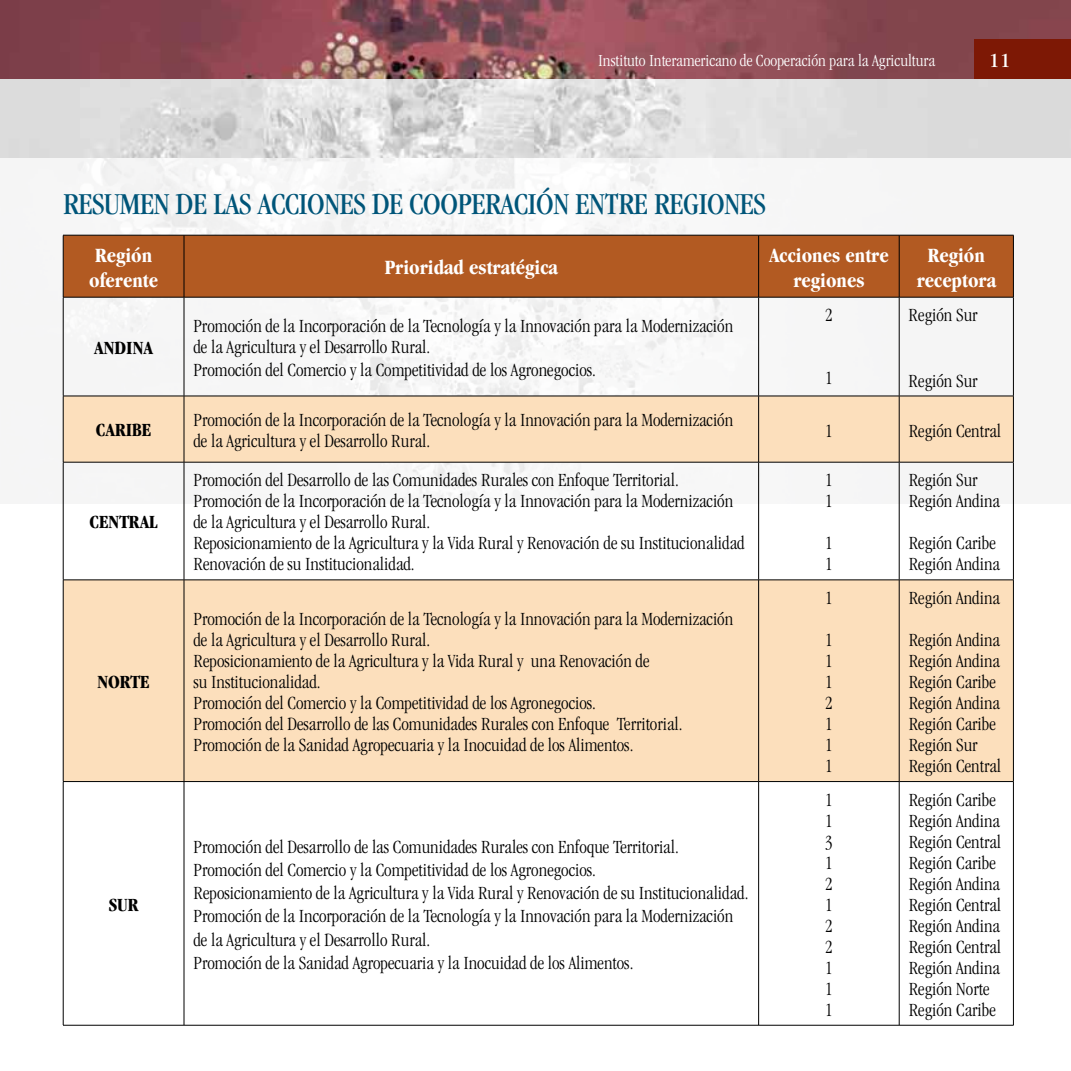
<style>
.page{position:relative;width:1071px;height:1071px;background:#fff}
.page>*{position:absolute;margin:0;border:0;box-sizing:border-box;transform-origin:0 0}
.t1{font:condensed 31.5px "Garamond";letter-spacing:-.01em;color:#005579}
.t2{font:700 condensed 21px/25.2px "Garamond";color:#fff;text-align:center}
.t3{font:21px "Garamond";color:#fff}
.t4{font:300 condensed 19.25px/21px "Garamond";color:#000}
.t5{font:700 condensed 19.25px "Garamond";color:#000}
.t6{font:300 condensed 17.5px "Garamond";color:#fff}
</style>
<div class="page">
<div style="left:62px;top:158px;width:952px;height:346px;background:#f6f6f6"></div>
<img style="left:0;top:0;width:1071px;height:158px">
<img style="left:0;top:23px;width:1071px;height:56px">
<div style="left:975px;top:40px;width:96px;height:39px;background:#7d1805"></div>
<div style="left:64px;top:236px;width:949px;height:61px;background:#b25a22"></div>
<svg style="left:64px;top:397px;width:949px;height:384px;fill:#fcdfbc"></svg>
<hr style="left:63px;top:297px;width:1px;height:99px;background:#000">
<hr style="left:184px;top:297px;width:1px;height:99px;background:#000">
<hr style="left:758px;top:297px;width:1px;height:99px;background:#000">
<hr style="left:899px;top:297px;width:1px;height:99px;background:#000">
<hr style="left:1013px;top:297px;width:1px;height:99px;background:#000">
<hr style="left:63px;top:462px;width:1px;height:118px;background:#000">
<hr style="left:184px;top:462px;width:1px;height:118px;background:#000">
<hr style="left:758px;top:462px;width:1px;height:118px;background:#000">
<hr style="left:899px;top:462px;width:1px;height:118px;background:#000">
<hr style="left:1013px;top:462px;width:1px;height:118px;background:#000">
<hr style="left:63px;top:782px;width:1px;height:243px;background:#000">
<hr style="left:184px;top:782px;width:1px;height:243px;background:#000">
<hr style="left:758px;top:782px;width:1px;height:243px;background:#000">
<hr style="left:899px;top:782px;width:1px;height:243px;background:#000">
<hr style="left:1013px;top:782px;width:1px;height:243px;background:#000">
<hr style="left:63px;top:1025px;width:951px;height:1px;background:#000">
<hr style="left:63px;top:396px;width:121px;height:1px;background:#000">
<hr style="left:63px;top:396px;width:1px;height:66px;background:#000">
<hr style="left:63px;top:462px;width:121px;height:1px;background:#000">
<hr style="left:184px;top:396px;width:575px;height:1px;background:#000">
<hr style="left:184px;top:396px;width:1px;height:66px;background:#000">
<hr style="left:184px;top:462px;width:575px;height:1px;background:#000">
<hr style="left:63px;top:580px;width:121px;height:1px;background:#000">
<hr style="left:63px;top:580px;width:1px;height:201px;background:#000">
<hr style="left:63px;top:781px;width:121px;height:1px;background:#000">
<hr style="left:184px;top:580px;width:575px;height:1px;background:#000">
<hr style="left:184px;top:580px;width:1px;height:201px;background:#000">
<hr style="left:184px;top:781px;width:575px;height:1px;background:#000">
<hr style="left:759px;top:396px;width:140px;height:1px;background:#000">
<hr style="left:758px;top:396px;width:1px;height:66px;background:#000">
<hr style="left:759px;top:462px;width:140px;height:1px;background:#000">
<hr style="left:899px;top:396px;width:115px;height:1px;background:#000">
<hr style="left:899px;top:396px;width:1px;height:66px;background:#000">
<hr style="left:1013px;top:396px;width:1px;height:66px;background:#000">
<hr style="left:899px;top:462px;width:115px;height:1px;background:#000">
<hr style="left:759px;top:580px;width:140px;height:1px;background:#000">
<hr style="left:758px;top:580px;width:1px;height:201px;background:#000">
<hr style="left:759px;top:781px;width:140px;height:1px;background:#000">
<hr style="left:899px;top:580px;width:115px;height:1px;background:#000">
<hr style="left:899px;top:580px;width:1px;height:201px;background:#000">
<hr style="left:1013px;top:580px;width:1px;height:201px;background:#000">
<hr style="left:899px;top:781px;width:115px;height:1px;background:#000">
<hr style="left:63px;top:235px;width:121px;height:1px;background:#000">
<hr style="left:63px;top:235px;width:1px;height:62px;background:#000">
<hr style="left:63px;top:297px;width:121px;height:1px;background:#000">
<hr style="left:184px;top:235px;width:575px;height:1px;background:#000">
<hr style="left:184px;top:235px;width:1px;height:62px;background:#000">
<hr style="left:184px;top:297px;width:575px;height:1px;background:#000">
<hr style="left:759px;top:235px;width:140px;height:1px;background:#000">
<hr style="left:758px;top:235px;width:1px;height:62px;background:#000">
<hr style="left:759px;top:297px;width:140px;height:1px;background:#000">
<hr style="left:899px;top:235px;width:115px;height:1px;background:#000">
<hr style="left:899px;top:235px;width:1px;height:62px;background:#000">
<hr style="left:1013px;top:235px;width:1px;height:62px;background:#000">
<hr style="left:899px;top:297px;width:115px;height:1px;background:#000">
<p class="t6" style="left:598px;top:54px;width:339px">Instituto Interamericano de Cooperación para la Agricultura</p>
<p class="t3" style="left:989px;top:53px;width:24px">11</p>
<h1 class="t1" style="left:63px;top:191px;width:704px">RESUMEN DE LAS ACCIONES DE COOPERACIÓN ENTRE REGIONES</h1>
<p class="t2" style="left:89px;top:244px;width:70px;text-align:left">Región oferente</p>
<p class="t2" style="left:385px;top:257px;width:175px">Prioridad estratégica</p>
<p class="t2" style="left:769px;top:244px;width:121px">Acciones entre regiones</p>
<p class="t2" style="left:917px;top:244px;width:81px">Región receptora</p>
<p class="t5" style="left:94px;top:340px;width:60px">ANDINA</p>
<p class="t4" style="left:193px;top:317px;width:541px">Promoción de la Incorporación de la Tecnología y la Innovación para la Modernización de la Agricultura y el Desarrollo Rural.</p>
<p class="t4" style="left:193px;top:361px;width:404px">Promoción del Comercio y la Competitividad de los Agronegocios.</p>
<p class="t4" style="left:825px;top:306px;width:9px">2</p>
<p class="t4" style="left:825px;top:369px;width:9px">1</p>
<p class="t4" style="left:909px;top:306px;width:70px">Región Sur</p>
<p class="t4" style="left:909px;top:371px;width:70px">Región Sur</p>
<p class="t5" style="left:96px;top:423px;width:57px">CARIBE</p>
<p class="t4" style="left:193px;top:411px;width:541px">Promoción de la Incorporación de la Tecnología y la Innovación para la Modernización de la Agricultura y el Desarrollo Rural.</p>
<p class="t4" style="left:825px;top:421px;width:9px">1</p>
<p class="t4" style="left:909px;top:421px;width:94px">Región Central</p>
<p class="t5" style="left:89px;top:515px;width:70px">CENTRAL</p>
<p class="t5" style="left:97px;top:675px;width:54px">NORTE</p>
<p class="t5" style="left:109px;top:897px;width:31px">SUR</p>
<p class="t4" style="left:193px;top:471px;width:553px">Promoción del Desarrollo de las Comunidades Rurales con Enfoque Territorial.<br>Promoción de la Incorporación de la Tecnología y la Innovación para la Modernización de la Agricultura y el Desarrollo Rural.<br>Reposicionamiento de la Agricultura y la Vida Rural y Renovación de su Institucionalidad Renovación de su Institucionalidad.</p>
<p class="t4" style="left:825px;top:471px;width:9px">1<br>1</p>
<p class="t4" style="left:825px;top:534px;width:9px">1<br>1</p>
<p class="t4" style="left:193px;top:610px;width:541px">Promoción de la Incorporación de la Tecnología y la Innovación para la Modernización de la Agricultura y el Desarrollo Rural.<br>Reposicionamiento de la Agricultura y la Vida Rural y una Renovación de<br>su Institucionalidad.<br>Promoción del Comercio y la Competitividad de los Agronegocios.<br>Promoción del Desarrollo de las Comunidades Rurales con Enfoque Territorial.<br>Promoción de la Sanidad Agropecuaria y la Inocuidad de los Alimentos.</p>
<p class="t4" style="left:825px;top:578px;width:9px;line-height:42px">1<br>1</p>
<p class="t4" style="left:825px;top:652px;width:9px;text-align:justify">1<br>1<br>2<br>1<br>1<br>1</p>
<p class="t4" style="left:909px;top:471px;width:93px">Región Sur<br>Región Andina</p>
<p class="t4" style="left:909px;top:534px;width:93px">Región Caribe<br>Región Andina</p>
<p class="t4" style="left:909px;top:578px;width:93px;line-height:42px">Región Andina<br>Región Andina</p>
<p class="t4" style="left:909px;top:652px;width:94px">Región Andina<br>Región Caribe<br>Región Andina<br>Región Caribe<br>Región Sur<br>Región Central</p>
<p class="t4" style="left:193px;top:837px;width:556px;line-height:23.1px">Promoción del Desarrollo de las Comunidades Rurales con Enfoque Territorial.<br>Promoción del Comercio y la Competitividad de los Agronegocios.<br>Reposicionamiento de la Agricultura y la Vida Rural y Renovación de su Institucionalidad.<br>Promoción de la Incorporación de la Tecnología y la Innovación para la Modernización de la Agricultura y el Desarrollo Rural.<br>Promoción de la Sanidad Agropecuaria y la Inocuidad de los Alimentos.</p>
<p class="t4" style="left:825px;top:791px;width:9px;text-align:justify">1<br>1<br>3<br>1<br>2<br>1<br>2<br>2<br>1<br>1<br>1</p>
<p class="t4" style="left:909px;top:791px;width:94px">Región Caribe<br>Región Andina<br>Región Central<br>Región Caribe<br>Región Andina<br>Región Central<br>Región Andina<br>Región Central<br>Región Andina<br>Región Norte<br>Región Caribe</p>
</div>
